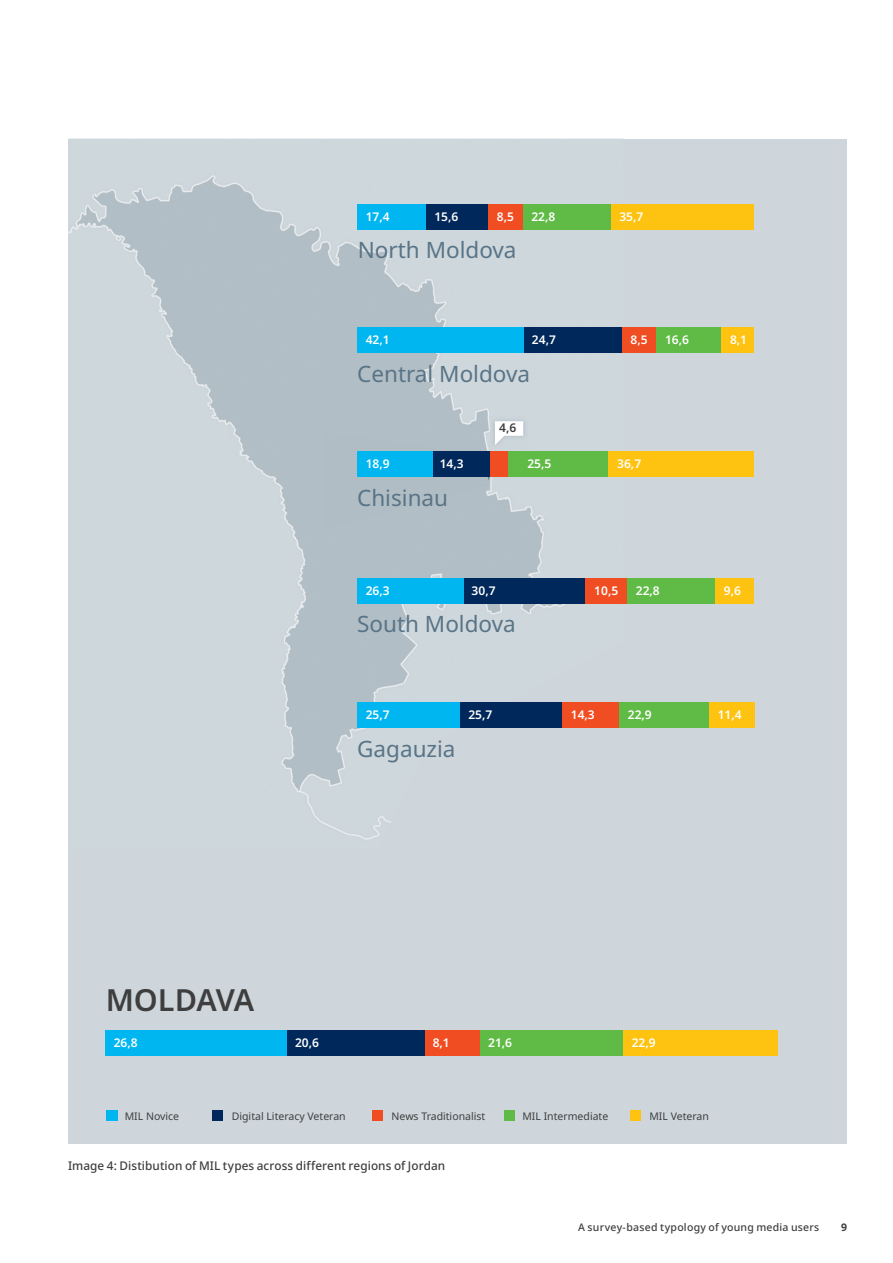
<style>
.page{position:relative;width:893px;height:1263px;background:#fff}
.page>*{position:absolute;margin:0;border:0;box-sizing:border-box;transform-origin:0 0}
.t1{font:600 30.45px "Noto Sans";letter-spacing:-.01em;color:#3e3e3f}
.t2{font:22.5px "Noto Sans";color:#597487}
.t3{font:600 12px "Noto Sans";color:#fff}
.t4{font:500 12px "Noto Sans";letter-spacing:.005em;color:#3e3e3f}
.t5{font:600 12px "Noto Sans";color:#3e3e3f}
.t6{font:10.5px "Noto Sans";color:#3e3e3f}
.t7{font:500 10.5px "Noto Sans";letter-spacing:.025em;color:#3e3e3f}
.t8{font:700 10.5px "Noto Sans";color:#3e3e3f}
</style>
<div class="page">
<div style="left:68px;top:139px;width:778px;height:1004px;background:#ced6db"></div>
<img style="left:68px;top:175px;width:555px;height:665px">
<div style="left:106px;top:1030px;width:181px;height:26px;background:#00b6f0"></div>
<div style="left:287px;top:1030px;width:138px;height:26px;background:#00285b"></div>
<div style="left:425px;top:1030px;width:54px;height:26px;background:#f04d22"></div>
<div style="left:480px;top:1030px;width:142px;height:26px;background:#60bb46"></div>
<div style="left:623px;top:1030px;width:154px;height:26px;background:#fec210"></div>
<svg style="left:374px;top:615px;width:336px;height:225px"></svg>
<div style="left:357px;top:204px;width:69px;height:25px;background:#00b6f0"></div>
<div style="left:426px;top:204px;width:62px;height:25px;background:#00285b"></div>
<div style="left:488px;top:204px;width:35px;height:25px;background:#f04d22"></div>
<div style="left:523px;top:204px;width:89px;height:25px;background:#60bb46"></div>
<div style="left:611px;top:204px;width:143px;height:25px;background:#fec210"></div>
<div style="left:357px;top:327px;width:167px;height:26px;background:#00b6f0"></div>
<div style="left:524px;top:327px;width:98px;height:26px;background:#00285b"></div>
<div style="left:622px;top:327px;width:35px;height:26px;background:#f04d22"></div>
<div style="left:657px;top:327px;width:65px;height:26px;background:#60bb46"></div>
<div style="left:722px;top:327px;width:32px;height:26px;background:#fec210"></div>
<div style="left:357px;top:578px;width:107px;height:26px;background:#00b6f0"></div>
<div style="left:464px;top:578px;width:121px;height:26px;background:#00285b"></div>
<div style="left:585px;top:578px;width:42px;height:26px;background:#f04d22"></div>
<div style="left:627px;top:578px;width:89px;height:26px;background:#60bb46"></div>
<div style="left:715px;top:578px;width:39px;height:26px;background:#fec210"></div>
<div style="left:357px;top:702px;width:103px;height:25px;background:#00b6f0"></div>
<div style="left:460px;top:702px;width:102px;height:25px;background:#00285b"></div>
<div style="left:562px;top:702px;width:57px;height:25px;background:#f04d22"></div>
<div style="left:619px;top:702px;width:90px;height:25px;background:#60bb46"></div>
<div style="left:709px;top:702px;width:45px;height:25px;background:#fec210"></div>
<div style="left:326px;top:433px;width:163px;height:95px;background:#b1bdc4"></div>
<div style="left:357px;top:451px;width:76px;height:26px;background:#00b6f0"></div>
<div style="left:433px;top:451px;width:58px;height:26px;background:#00285b"></div>
<div style="left:490px;top:451px;width:18px;height:26px;background:#f04d22"></div>
<div style="left:508px;top:451px;width:101px;height:26px;background:#60bb46"></div>
<div style="left:609px;top:451px;width:145px;height:26px;background:#fec210"></div>
<img style="left:490px;top:416px;width:38px;height:33px">
<svg style="left:495px;top:421px;width:28px;height:24px"></svg>
<div style="left:106px;top:1110px;width:11px;height:10px;background:#00b6f0"></div>
<div style="left:372px;top:1110px;width:10px;height:11px;background:#f04d22"></div>
<div style="left:504px;top:1110px;width:11px;height:11px;background:#60bb46"></div>
<div style="left:630px;top:1110px;width:11px;height:11px;background:#fec210"></div>
<div style="left:213px;top:1110px;width:10px;height:11px;background:#00285b"></div>
<p class="t3" style="left:366px;top:208px;width:25px">17,4</p>
<p class="t3" style="left:434px;top:208px;width:25px">15,6</p>
<p class="t3" style="left:497px;top:208px;width:19px">8,5</p>
<p class="t3" style="left:531px;top:208px;width:25px">22,8</p>
<p class="t3" style="left:619px;top:208px;width:25px">35,7</p>
<h2 class="t2" style="left:358px;top:234px;width:160px">North Moldova</h2>
<p class="t3" style="left:366px;top:332px;width:25px">42,1</p>
<p class="t3" style="left:532px;top:332px;width:25px">24,7</p>
<p class="t3" style="left:631px;top:332px;width:19px">8,5</p>
<p class="t3" style="left:665px;top:332px;width:25px">16,6</p>
<p class="t3" style="left:730px;top:332px;width:19px">8,1</p>
<h2 class="t2" style="left:357px;top:358px;width:174px">Central Moldova</h2>
<p class="t5" style="left:499px;top:420px;width:19px">4,6</p>
<p class="t3" style="left:366px;top:455px;width:25px">18,9</p>
<p class="t3" style="left:440px;top:455px;width:25px">14,3</p>
<p class="t3" style="left:527px;top:455px;width:25px">25,5</p>
<p class="t3" style="left:617px;top:455px;width:25px">36,7</p>
<h2 class="t2" style="left:357px;top:481px;width:92px">Chisinau</h2>
<p class="t3" style="left:366px;top:582px;width:25px">26,3</p>
<p class="t3" style="left:472px;top:582px;width:25px">30,7</p>
<p class="t3" style="left:594px;top:582px;width:25px">10,5</p>
<p class="t3" style="left:636px;top:582px;width:25px">22,8</p>
<p class="t3" style="left:724px;top:582px;width:19px">9,6</p>
<h2 class="t2" style="left:357px;top:608px;width:160px">South Moldova</h2>
<p class="t3" style="left:366px;top:706px;width:25px">25,7</p>
<p class="t3" style="left:468px;top:706px;width:25px">25,7</p>
<p class="t3" style="left:571px;top:706px;width:25px">14,3</p>
<p class="t3" style="left:628px;top:706px;width:25px">22,9</p>
<p class="t3" style="left:718px;top:706px;width:25px">11,4</p>
<h1 class="t1" style="left:106px;top:979px;width:150px">MOLDAVA</h1>
<h2 class="t2" style="left:357px;top:732px;width:100px">Gagauzia</h2>
<p class="t3" style="left:114px;top:1034px;width:25px">26,8</p>
<p class="t3" style="left:295px;top:1034px;width:25px">20,6</p>
<p class="t3" style="left:433px;top:1034px;width:19px">8,1</p>
<p class="t3" style="left:488px;top:1034px;width:25px">21,6</p>
<p class="t3" style="left:632px;top:1034px;width:25px">22,9</p>
<p class="t6" style="left:125px;top:1109px;width:56px">MIL Novice</p>
<p class="t6" style="left:232px;top:1108px;width:115px">Digital Literacy Veteran</p>
<p class="t6" style="left:392px;top:1108px;width:95px">News Traditionalist</p>
<p class="t6" style="left:522px;top:1108px;width:87px">MIL Intermediate</p>
<p class="t6" style="left:649px;top:1108px;width:61px">MIL Veteran</p>
<p class="t4" style="left:68px;top:1157px;width:379px">Image 4: Distibution of MIL types across different regions of Jordan</p>
<p class="t7" style="left:578px;top:1220px;width:243px">A survey-based typology of young media users</p>
<p class="t8" style="left:841px;top:1220px;width:8px">9</p>
</div>
